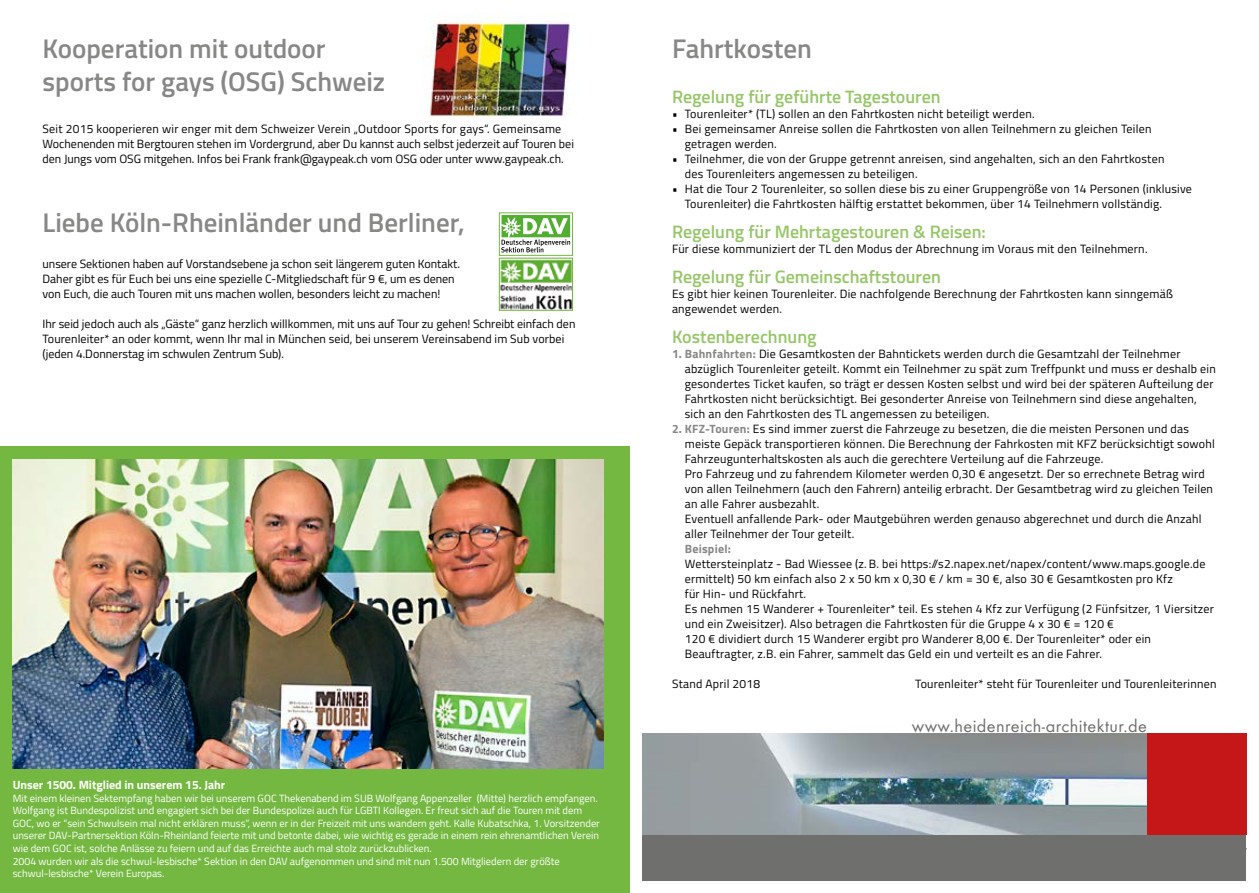
<style>
.page{position:relative;width:1259px;height:893px;background:#fff}
.page>*{position:absolute;margin:0;border:0;box-sizing:border-box;transform-origin:0 0}
.t1{font:600 27px/32.4px "Titillium Web";color:#878786}
.t2{font:18.3px "Futura T";color:#6f6f6e}
.t3{font:600 18px "Titillium Web";color:#97c669}
.t4{font:12.3px "Courier";color:#000}
.t5{font:12px/15px "Titillium Web";letter-spacing:.02em;color:#000}
.t6{font:12px/15px "Titillium Web";color:#000}
.t7{font:700 12px "Titillium Web";color:#fff}
.t8{font:700 12px "Titillium Web";letter-spacing:.02em;color:#878786}
.t9{font:10.5px/12.6px "Titillium Web";color:#fff}
.s1{font-weight:700;color:#878786}
</style>
<div class="page">
<img style="left:430px;top:13px;width:140px;height:104px">
<div style="left:499px;top:213px;width:73px;height:42px;background:linear-gradient(to right,#fff,#fff)"></div>
<svg style="left:501px;top:215px;width:69px;height:37px"></svg>
<div style="left:499px;top:213px;width:74px;height:43px;border:1px solid #75b841"></div>
<img style="left:501px;top:260px;width:70px;height:49px">
<div style="left:499px;top:258px;width:74px;height:53px;border:1px solid #75b841"></div>
<svg style="left:642px;top:733px;width:604px;height:147px"></svg>
<div style="left:0;top:446px;width:629px;height:447px;background:#75b841"></div>
<img style="left:13px;top:459px;width:591px;height:310px">
<h1 class="t1" style="left:43px;top:31px;width:344px">Kooperation mit outdoor sports for gays (OSG) Schweiz</h1>
<p class="t6" style="left:43px;top:120px;width:533px">Seit 2015 kooperieren wir enger mit dem Schweizer Verein „Outdoor Sports for gays“. Gemeinsame<br>Wochenenden mit Bergtouren stehen im Vordergrund, aber Du kannst auch selbst jederzeit auf Touren bei den Jungs vom OSG mitgehen. Infos bei Frank frank@gaypeak.ch vom OSG oder unter www.gaypeak.ch.</p>
<h1 class="t1" style="left:43px;top:205px;width:424px">Liebe Köln-Rheinländer und Berliner,</h1>
<p class="t6" style="left:43px;top:255px;width:419px">unsere Sektionen haben auf Vorstandsebene ja schon seit längerem guten Kontakt.<br>Daher gibt es für Euch bei uns eine spezielle C-Mitgliedschaft für 9 €, um es denen von Euch, die auch Touren mit uns machen wollen, besonders leicht zu machen!</p>
<p class="t6" style="left:43px;top:315px;width:534px">Ihr seid jedoch auch als „Gäste“ ganz herzlich willkommen, mit uns auf Tour zu gehen! Schreibt einfach den<br>Tourenleiter* an oder kommt, wenn Ihr mal in München seid, bei unserem Vereinsabend im Sub vorbei (jeden 4.Donnerstag im schwulen Zentrum Sub).</p>
<p class="t7" style="left:13px;top:775px;width:214px">Unser 1500. Mitglied in unserem 15. Jahr</p>
<p class="t9" style="left:13px;top:791px;width:588px">Mit einem kleinen Sektempfang haben wir bei unserem GOC Thekenabend im SUB Wolfgang Appenzeller (Mitte) herzlich empfangen.<br>Wolfgang ist Bundespolizist und engagiert sich bei der Bundespolizei auch für LGBTI Kollegen. Er freut sich auf die Touren mit dem GOC, wo er “sein Schwulsein mal nicht erklären muss”, wenn er in der Freizeit mit uns wandern geht. Kalle Kubatschka, 1. Vorsitzender unserer DAV-Partnersektion Köln-Rheinland feierte mit und betonte dabei, wie wichtig es gerade in einem rein ehrenamtlichen Verein wie dem GOC ist, solche Anlässe zu feiern und auf das Erreichte auch mal stolz zurückzublicken.<br>2004 wurden wir als die schwul-lesbische* Sektion in den DAV aufgenommen und sind mit nun 1.500 Mitgliedern der größte schwul-lesbische* Verein Europas.</p>
<h1 class="t1" style="left:672px;top:31px;width:141px">Fahrtkosten</h1>
<h3 class="t3" style="left:672px;top:83px;width:270px">Regelung für geführte Tagestouren</h3>
<p class="t5" style="left:672px;top:105px;width:364px">• Tourenleiter* (TL) sollen an den Fahrtkosten nicht beteiligt werden.</p>
<p class="t5" style="left:685px;top:120px;width:468px;text-indent:-13px">• Bei gemeinsamer Anreise sollen die Fahrtkosten von allen Teilnehmern zu gleichen Teilen getragen werden.</p>
<p class="t5" style="left:685px;top:150px;width:481px;text-indent:-13px">• Teilnehmer, die von der Gruppe getrennt anreisen, sind angehalten, sich an den Fahrtkosten des Tourenleiters angemessen zu beteiligen.</p>
<p class="t5" style="left:685px;top:180px;width:509px;text-indent:-13px">• Hat die Tour 2 Tourenleiter, so sollen diese bis zu einer Gruppengröße von 14 Personen (inklusive<br>Tourenleiter) die Fahrtkosten hälftig erstattet bekommen, über 14 Teilnehmern vollständig.</p>
<h3 class="t3" style="left:672px;top:218px;width:315px">Regelung für Mehrtagestouren &amp; Reisen:</h3>
<p class="t5" style="left:672px;top:240px;width:477px">Für diese kommuniziert der TL den Modus der Abrechnung im Voraus mit den Teilnehmern.</p>
<h3 class="t3" style="left:672px;top:263px;width:270px">Regelung für Gemeinschaftstouren</h3>
<p class="t5" style="left:672px;top:285px;width:502px">Es gibt hier keinen Tourenleiter. Die nachfolgende Berechnung der Fahrtkosten kann sinngemäß angewendet werden.</p>
<h3 class="t3" style="left:672px;top:323px;width:146px">Kostenberechnung</h3>
<p class="t5" style="left:685px;top:345px;width:532px;text-indent:-13px"><span class="s1">1. Bahnfahrten:</span> Die Gesamtkosten der Bahntickets werden durch die Gesamtzahl der Teilnehmer abzüglich Tourenleiter geteilt. Kommt ein Teilnehmer zu spät zum Treffpunkt und muss er deshalb ein gesondertes Ticket kaufen, so trägt er dessen Kosten selbst und wird bei der späteren Aufteilung der Fahrtkosten nicht berücksichtigt. Bei gesonderter Anreise von Teilnehmern sind diese angehalten, sich an den Fahrtkosten des TL angemessen zu beteiligen.</p>
<p class="t5" style="left:685px;top:420px;width:532px;text-indent:-13px"><span class="s1">2. KFZ-Touren:</span> Es sind immer zuerst die Fahrzeuge zu besetzen, die die meisten Personen und das meiste Gepäck transportieren können. Die Berechnung der Fahrkosten mit KFZ berücksichtigt sowohl Fahrzeugunterhaltskosten als auch die gerechtere Verteilung auf die Fahrzeuge.<br>Pro Fahrzeug und zu fahrendem Kilometer werden 0,30 € angesetzt. Der so errechnete Betrag wird von allen Teilnehmern (auch den Fahrern) anteilig erbracht. Der Gesamtbetrag wird zu gleichen Teilen an alle Fahrer ausbezahlt.<br>Eventuell anfallende Park- oder Mautgebühren werden genauso abgerechnet und durch die Anzahl aller Teilnehmer der Tour geteilt.</p>
<p class="t8" style="left:685px;top:539px;width:48px">Beispiel:</p>
<p class="t5" style="left:685px;top:555px;width:530px">Wettersteinplatz - Bad Wiessee (z. B. bei https://s2.napex.net/napex/content/www.maps.google.de ermittelt) 50 km einfach also 2 x 50 km x 0,30 € / km = 30 €, also 30 € Gesamtkosten pro Kfz<br>für Hin- und Rückfahrt.<br>Es nehmen 15 Wanderer + Tourenleiter* teil. Es stehen 4 Kfz zur Verfügung (2 Fünfsitzer, 1 Viersitzer und ein Zweisitzer). Also betragen die Fahrtkosten für die Gruppe 4 x 30 € = 120 €<br>120 € dividiert durch 15 Wanderer ergibt pro Wanderer 8,00 €. Der Tourenleiter* oder ein Beauftragter, z.B. ein Fahrer, sammelt das Geld ein und verteilt es an die Fahrer.</p>
<p class="t5" style="left:672px;top:675px;width:90px">Stand April 2018</p>
<p class="t5" style="left:915px;top:675px;width:303px">Tourenleiter* steht für Tourenleiter und Tourenleiterinnen</p>
<p class="t4" style="left:642px;top:650px;width:332px">anzeige 141x45 30.09.2011 9:21 Uhr Seite 1</p>
<h2 class="t2" style="left:911px;top:715px;width:237px">www.heidenreich-architektur.de</h2>
</div>
